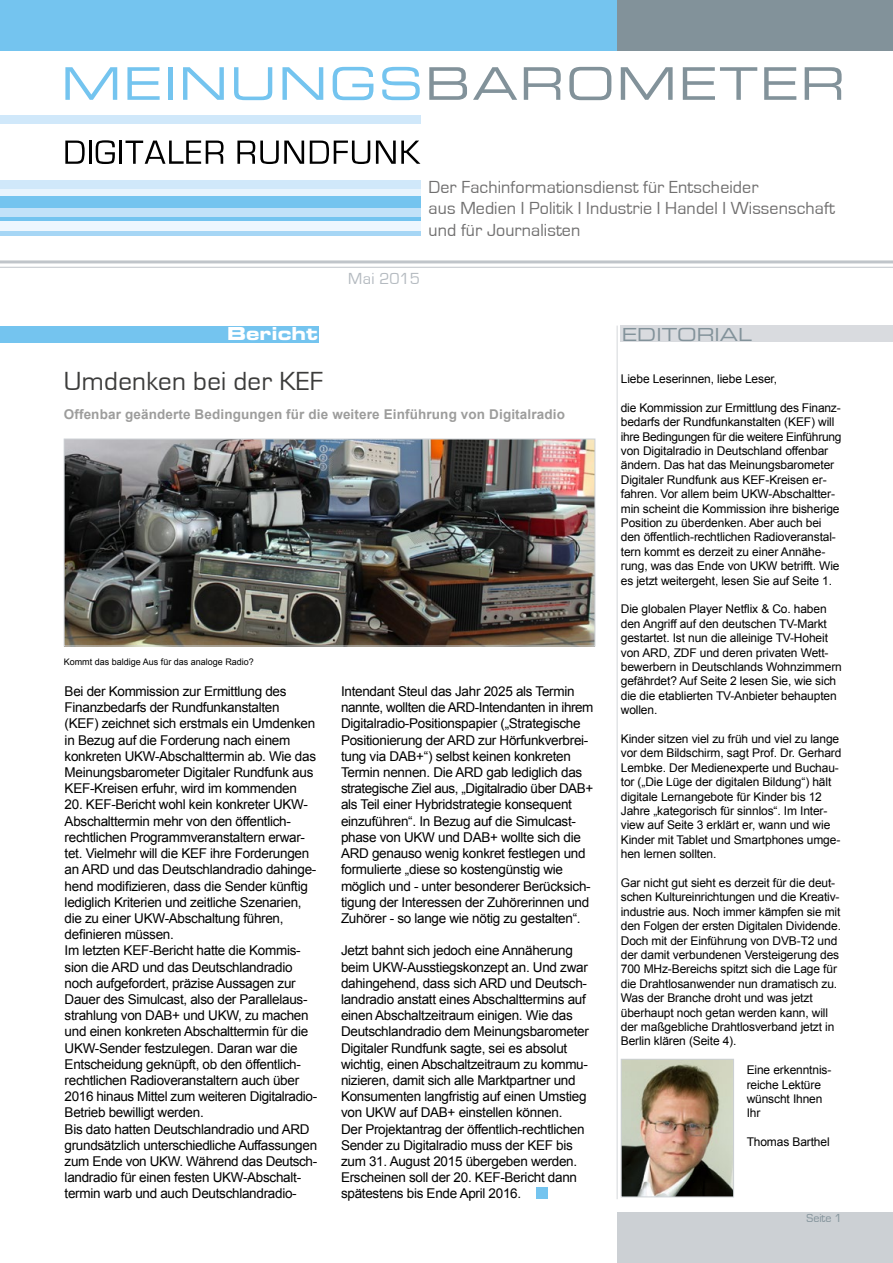
<style>
.page{position:relative;width:893px;height:1263px;background:#fff}
.page>*{position:absolute;margin:0;border:0;box-sizing:border-box;transform-origin:0 0}
.t1{font:27px "Eurostile";letter-spacing:.01em;color:#3c3c3b}
.t2{font:18px/21.6px "Eurostile";letter-spacing:.005em;color:#706f6f}
.t3{font:18px "Eurostile Extended Two";color:#82929a}
.t4{font:18px "Eurostile Bold Extended Two";color:#fff}
.t5{font:16.5px "Eurostile";color:#b4bac0}
.t6{font:13.5px/16.2px "Arial";letter-spacing:-.02em;color:#000}
.t7{font:700 13.5px "Arial";letter-spacing:.01em;color:#9d9d9c}
.t8{font:12px/14.4px "Arial";letter-spacing:-.01em;color:#000}
.t9{font:12px "Eurostile";color:#82929a}
.t10{font:9px "Arial";color:#000}
</style>
<div class="page">
<div style="left:0;top:0;width:617px;height:51px;background:#74c4ef"></div>
<div style="left:617px;top:0;width:276px;height:51px;background:#82929a"></div>
<div style="left:617px;top:1212px;width:276px;height:51px;background:#ccd0d4"></div>
<div style="left:0;top:115px;width:421px;height:8px;background:#d0e8fa"></div>
<svg style="left:65px;top:141px;width:20px;height:23px"></svg>
<hr style="left:89px;top:141px;width:3px;height:23px;background:#000">
<svg style="left:96px;top:140px;width:19px;height:24px"></svg>
<hr style="left:119px;top:141px;width:3px;height:23px;background:#000">
<svg style="left:126px;top:141px;width:98px;height:23px"></svg>
<svg style="left:237px;top:141px;width:67px;height:23px"></svg>
<svg style="left:310px;top:141px;width:60px;height:23px"></svg>
<svg style="left:376px;top:141px;width:44px;height:23px"></svg>
<svg style="left:65px;top:67px;width:52px;height:33px"></svg>
<svg style="left:127px;top:67px;width:33px;height:33px"></svg>
<div style="left:168px;top:67px;width:5px;height:33px;background:#74c4ef"></div>
<svg style="left:183px;top:67px;width:41px;height:33px"></svg>
<svg style="left:234px;top:67px;width:38px;height:33px"></svg>
<svg style="left:282px;top:67px;width:41px;height:33px"></svg>
<svg style="left:333px;top:67px;width:40px;height:33px"></svg>
<svg style="left:382px;top:67px;width:38px;height:33px"></svg>
<svg style="left:429px;top:67px;width:38px;height:33px"></svg>
<svg style="left:473px;top:67px;width:44px;height:33px"></svg>
<svg style="left:524px;top:67px;width:37px;height:33px"></svg>
<svg style="left:569px;top:67px;width:42px;height:33px"></svg>
<svg style="left:621px;top:67px;width:52px;height:33px"></svg>
<svg style="left:683px;top:67px;width:74px;height:33px"></svg>
<svg style="left:764px;top:67px;width:32px;height:33px"></svg>
<svg style="left:805px;top:67px;width:37px;height:33px"></svg>
<div style="left:0;top:181px;width:421px;height:8px;background:#d0e8fa"></div>
<hr style="left:617px;top:326px;width:1px;height:873px;background:#d9dbdf">
<hr style="left:0;top:260px;width:893px;height:3px;background:#c0c5ca">
<hr style="left:0;top:267px;width:893px;height:1px;background:#c0c5ca">
<div style="left:0;top:207px;width:421px;height:14px;background:#c3e2f8"></div>
<div style="left:0;top:193px;width:421px;height:15px;background:#74c4ef"></div>
<div style="left:0;top:189px;width:421px;height:7px;background:#e8f4fd"></div>
<hr style="left:0;top:217px;width:421px;height:4px;background:#74c4ef">
<div style="left:0;top:221px;width:421px;height:12px;background:#eef7fe"></div>
<div style="left:0;top:231px;width:421px;height:5px;background:#a6d6f5"></div>
<div style="left:621px;top:326px;width:272px;height:16px;background:#d9dbdf"></div>
<div style="left:0;top:326px;width:319px;height:16px;background:#74c4ef"></div>
<img style="left:623px;top:1061px;width:109px;height:134px">
<div style="left:621px;top:1059px;width:113px;height:138px;border:1px solid #ccd0d4"></div>
<img style="left:66px;top:441px;width:527px;height:203px">
<div style="left:64px;top:439px;width:531px;height:207px;border:1px solid #ccd0d4"></div>
<div style="left:536px;top:1187px;width:12px;height:12px;background:#74c4ef"></div>
<h2 class="t2" style="left:429px;top:176px;width:408px">Der Fachinformationsdienst für Entscheider<br>aus Medien I Politik I Industrie I Handel I Wissenschaft und für Journalisten</h2>
<p class="t5" style="left:348px;top:269px;width:73px">Mai 2015</p>
<h2 class="t4" style="left:227px;top:321px;width:93px">Bericht</h2>
<h2 class="t3" style="left:622px;top:322px;width:132px">EDITORIAL</h2>
<p class="t8" style="left:621px;top:372px;width:158px">Liebe Leserinnen, liebe Leser,</p>
<p class="t8" style="left:621px;top:400px;width:222px">die Kommission zur Ermittlung des Finanz&shy;bedarfs der Rundfunkanstalten (KEF) will ihre Bedingungen für die weitere Einführung von Digitalradio in Deutschland offenbar ändern. Das hat das Meinungsbarometer Digitaler Rundfunk aus KEF-Kreisen er&shy;fahren. Vor allem beim UKW-Abschaltter&shy;min scheint die Kommission ihre bisherige Position zu überdenken. Aber auch bei den öffentlich-rechtlichen Radioveranstal&shy;tern kommt es derzeit zu einer Annähe&shy;rung, was das Ende von UKW betrifft. Wie es jetzt weitergeht, lesen Sie auf Seite 1.</p>
<p class="t8" style="left:621px;top:602px;width:223px">Die globalen Player Netflix &amp; Co. haben den Angriff auf den deutschen TV-Markt gestartet. Ist nun die alleinige TV-Hoheit von ARD, ZDF und deren privaten Wett&shy;bewerbern in Deutschlands Wohnzimmern gefährdet? Auf Seite 2 lesen Sie, wie sich die die etablierten TV-Anbieter behaupten wollen.</p>
<p class="t8" style="left:621px;top:732px;width:222px">Kinder sitzen viel zu früh und viel zu lange vor dem Bildschirm, sagt Prof. Dr. Gerhard Lembke. Der Medienexperte und Buchau&shy;tor („Die Lüge der digitalen Bildung“) hält digitale Lernangebote für Kinder bis 12<br>Jahre „kategorisch für sinnlos“. Im Inter&shy;view auf Seite 3 erklärt er, wann und wie Kinder mit Tablet und Smartphones umge&shy;hen lernen sollten.</p>
<p class="t8" style="left:621px;top:876px;width:222px">Gar nicht gut sieht es derzeit für die deut&shy;schen Kultureinrichtungen und die Kreativ&shy;industrie aus. Noch immer kämpfen sie mit den Folgen der ersten Digitalen Dividende.<br>Doch mit der Einführung von DVB-T2 und der damit verbundenen Versteigerung des 700 MHz-Bereichs spitzt sich die Lage für die Drahtlosanwender nun dramatisch zu.<br>Was der Branche droht und was jetzt überhaupt noch getan werden kann, will der maßgebliche Drahtlosverband jetzt in Berlin klären (Seite 4).</p>
<p class="t8" style="left:747px;top:1063px;width:86px">Eine erkenntnis&shy;reiche Lektüre wünscht Ihnen<br>Ihr</p>
<p class="t8" style="left:747px;top:1135px;width:84px">Thomas Barthel</p>
<h1 class="t1" style="left:64px;top:367px;width:261px">Umdenken bei der KEF</h1>
<p class="t7" style="left:64px;top:405px;width:503px">Offenbar geänderte Bedingungen für die weitere Einführung von Digitalradio</p>
<p class="t10" style="left:64px;top:656px;width:192px">Kommt das baldige Aus für das analoge Radio?</p>
<p class="t6" style="left:65px;top:683px;width:253px">Bei der Kommission zur Ermittlung des Finanzbedarfs der Rundfunkanstalten (KEF) zeichnet sich erstmals ein Umdenken in Bezug auf die Forderung nach einem konkreten UKW-Abschalttermin ab. Wie das Meinungsbarometer Digitaler Rundfunk aus KEF-Kreisen erfuhr, wird im kommenden</p>
<p class="t6" style="left:65px;top:797px;width:254px">20. KEF-Bericht wohl kein konkreter UKW-Abschalttermin mehr von den öffentlich&shy;rechtlichen Programmveranstaltern erwar&shy;tet. Vielmehr will die KEF ihre Forderungen an ARD und das Deutschlandradio dahinge&shy;hend modifizieren, dass die Sender künftig lediglich Kriterien und zeitliche Szenarien, die zu einer UKW-Abschaltung führen, definieren müssen.<br>Im letzten KEF-Bericht hatte die Kommis&shy;sion die ARD und das Deutschlandradio noch aufgefordert, präzise Aussagen zur Dauer des Simulcast, also der Parallelaus&shy;strahlung von DAB+ und UKW, zu machen und einen konkreten Abschalttermin für die UKW-Sender festzulegen. Daran war die Entscheidung geknüpft, ob den öffentlich&shy;rechtlichen Radioveranstaltern auch über 2016 hinaus Mittel zum weiteren Digitalradio-Betrieb bewilligt werden.<br>Bis dato hatten Deutschlandradio und ARD grundsätzlich unterschiedliche Auffassungen zum Ende von UKW. Während das Deutsch&shy;landradio für einen festen UKW-Abschalt&shy;termin warb und auch Deutschlandradio-</p>
<p class="t6" style="left:341px;top:683px;width:254px">Intendant Steul das Jahr 2025 als Termin nannte, wollten die ARD-Intendanten in ihrem Digitalradio-Positionspapier („Strategische Positionierung der ARD zur Hörfunkverbrei&shy;tung via DAB+“) selbst keinen konkreten Termin nennen. Die ARD gab lediglich das strategische Ziel aus, „Digitalradio über DAB+ als Teil einer Hybridstrategie konsequent einzuführen“. In Bezug auf die Simulcast&shy;phase von UKW und DAB+ wollte sich die ARD genauso wenig konkret festlegen und formulierte „diese so kostengünstig wie möglich und - unter besonderer Berücksich&shy;tigung der Interessen der Zuhörerinnen und Zuhörer - so lange wie nötig zu gestalten“.</p>
<p class="t6" style="left:341px;top:942px;width:249px">Jetzt bahnt sich jedoch eine Annäherung beim UKW-Ausstiegskonzept an. Und zwar dahingehend, dass sich ARD und Deutsch&shy;landradio anstatt eines Abschalttermins auf einen Abschaltzeitraum einigen. Wie das Deutschlandradio dem Meinungsbarometer Digitaler Rundfunk sagte, sei es absolut wichtig, einen Abschaltzeitraum zu kommu&shy;nizieren, damit sich alle Marktpartner und Konsumenten langfristig auf einen Umstieg von UKW auf DAB+ einstellen können.<br>Der Projektantrag der öffentlich-rechtlichen Sender zu Digitalradio muss der KEF bis zum 31. August 2015 übergeben werden.<br>Erscheinen soll der 20. KEF-Bericht dann spätestens bis Ende April 2016.</p>
<p class="t9" style="left:807px;top:1212px;width:37px">Seite 1</p>
</div>
